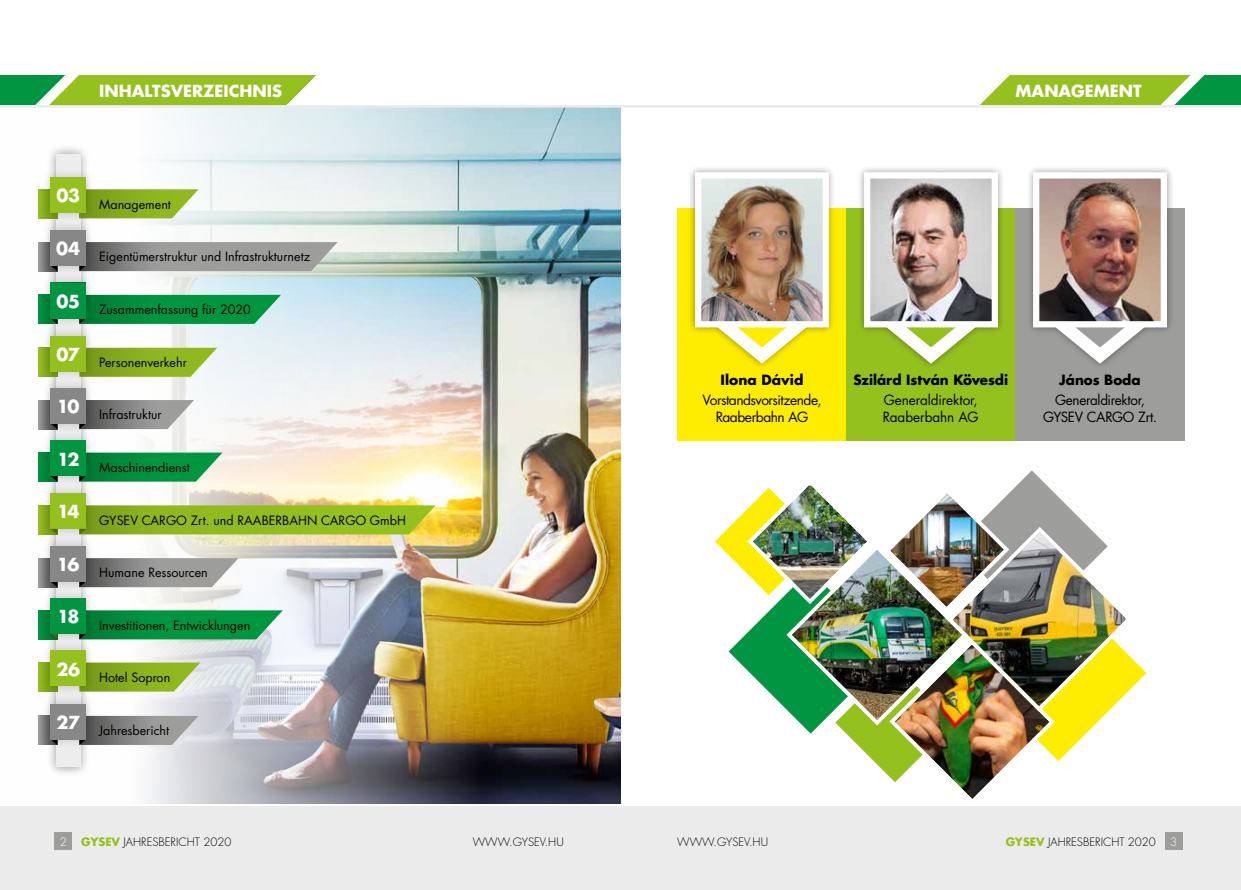
<style>
.page{position:relative;width:1241px;height:890px;background:#fff}
.page>*{position:absolute;margin:0;border:0;box-sizing:border-box;transform-origin:0 0}
.t1{font:700 17.5px "Futura LT Pro";letter-spacing:-.04em;color:#fff}
.t2{font:700 16.25px "Futura LT Pro";color:#fff}
.t3{font:13.75px/16.5px "Futura LT Pro";letter-spacing:-.025em;color:#000;text-align:center}
.t4{font:700 13.75px "Futura LT Pro";letter-spacing:-.005em;color:#000}
.t5{font:13.75px/16.5px "Futura LT Pro";color:#000}
.t6{font:12.5px "Futura LT Pro";color:#000}
.t7{font:300 11.25px "Futura LT Pro";color:#000}
.t8{font:300 11.25px "Futura LT Pro";color:#fff}
.s1{font-weight:700;color:#95c11f}
</style>
<div class="page">
<div style="left:0;top:806px;width:1240px;height:83px;background:#ebebeb"></div>
<img style="left:38px;top:108px;width:582px;height:695px">
<div style="left:55px;top:832px;width:17px;height:18px;background:#9d9d9c"></div>
<div style="left:1164px;top:832px;width:18px;height:18px;background:#9d9d9c"></div>
<div style="left:47px;top:145px;width:43px;height:631px;background:#000;opacity:.4"></div>
<div style="left:56px;top:154px;width:24px;height:613px;background:#ededed"></div>
<div style="left:38px;top:452px;width:19px;height:29px;background:#00933f"></div>
<svg style="left:95px;top:452px;width:127px;height:29px;background:#1d9b51"></svg>
<div style="left:41px;top:431px;width:54px;height:54px;background:#000;opacity:.2"></div>
<div style="left:51px;top:440px;width:35px;height:36px;background:#009641"></div>
<div style="left:38px;top:610px;width:19px;height:29px;background:#00933f"></div>
<svg style="left:95px;top:610px;width:188px;height:29px;background:#13994d"></svg>
<div style="left:41px;top:588px;width:54px;height:55px;background:#000;opacity:.2"></div>
<div style="left:51px;top:598px;width:35px;height:35px;background:#009641"></div>
<svg style="left:980px;top:75px;width:260px;height:30px;background:#83bf3e"></svg>
<hr style="left:0;top:105px;width:1240px;height:3px;background:#ebebeb">
<div style="left:677px;top:208px;width:169px;height:232px;background:#ffed00"></div>
<div style="left:846px;top:208px;width:169px;height:232px;background:#95c11f"></div>
<div style="left:1015px;top:208px;width:168px;height:232px;background:#9d9d9c"></div>
<div style="left:687px;top:165px;width:487px;height:205px;background:#000;opacity:.4"></div>
<svg style="left:687px;top:307px;width:153px;height:63px"></svg>
<svg style="left:852px;top:307px;width:157px;height:63px"></svg>
<svg style="left:1021px;top:307px;width:153px;height:63px"></svg>
<img style="left:702px;top:179px;width:119px;height:141px">
<div style="left:695px;top:172px;width:133px;height:155px;border:6px solid #fff"></div>
<img style="left:870px;top:179px;width:120px;height:141px">
<div style="left:863px;top:172px;width:134px;height:155px;border:6px solid #fff"></div>
<img style="left:1039px;top:179px;width:120px;height:141px">
<div style="left:1032px;top:172px;width:134px;height:155px;border:6px solid #fff"></div>
<img style="left:715px;top:470px;width:431px;height:329px">
<svg style="left:0;top:75px;width:316px;height:30px;background:#86bf38"></svg>
<svg style="left:51px;top:633px;width:6px;height:6px"></svg>
<div style="left:38px;top:189px;width:19px;height:29px;background:#92bd1e"></div>
<svg style="left:95px;top:189px;width:103px;height:29px;background:#95b939"></svg>
<div style="left:41px;top:168px;width:54px;height:54px;background:#000;opacity:.2"></div>
<div style="left:51px;top:177px;width:35px;height:36px;background:#95c11f"></div>
<div style="left:38px;top:348px;width:19px;height:29px;background:#92bd1e"></div>
<svg style="left:95px;top:348px;width:122px;height:29px;background:#94b935"></svg>
<div style="left:41px;top:326px;width:54px;height:54px;background:#000;opacity:.2"></div>
<div style="left:51px;top:336px;width:35px;height:35px;background:#95c11f"></div>
<div style="left:38px;top:662px;width:19px;height:29px;background:#92bd1e"></div>
<svg style="left:95px;top:662px;width:105px;height:29px;background:#95b839"></svg>
<div style="left:41px;top:641px;width:54px;height:54px;background:#000;opacity:.2"></div>
<div style="left:51px;top:650px;width:35px;height:36px;background:#95c11f"></div>
<div style="left:38px;top:242px;width:19px;height:29px;background:#969695"></div>
<svg style="left:95px;top:242px;width:243px;height:29px;background:#989997"></svg>
<div style="left:41px;top:220px;width:54px;height:55px;background:#000;opacity:.2"></div>
<div style="left:51px;top:230px;width:35px;height:35px;background:#878787"></div>
<div style="left:38px;top:400px;width:19px;height:29px;background:#969695"></div>
<svg style="left:95px;top:400px;width:99px;height:29px;background:#969695"></svg>
<div style="left:41px;top:378px;width:54px;height:55px;background:#000;opacity:.2"></div>
<div style="left:51px;top:388px;width:35px;height:35px;background:#878787"></div>
<div style="left:38px;top:558px;width:19px;height:29px;background:#969695"></div>
<svg style="left:95px;top:558px;width:143px;height:29px;background:#999998"></svg>
<div style="left:41px;top:536px;width:54px;height:55px;background:#000;opacity:.2"></div>
<div style="left:51px;top:546px;width:35px;height:35px;background:#878787"></div>
<div style="left:38px;top:715px;width:19px;height:29px;background:#969695"></div>
<svg style="left:95px;top:715px;width:103px;height:29px;background:#969696"></svg>
<div style="left:41px;top:694px;width:54px;height:54px;background:#000;opacity:.2"></div>
<div style="left:51px;top:703px;width:35px;height:36px;background:#878787"></div>
<div style="left:38px;top:505px;width:19px;height:29px;background:#92bd1e"></div>
<div style="left:41px;top:484px;width:54px;height:54px;background:#000;opacity:.2"></div>
<div style="left:51px;top:493px;width:35px;height:35px;background:#95c11f"></div>
<svg style="left:51px;top:528px;width:6px;height:6px"></svg>
<svg style="left:79px;top:505px;width:356px;height:29px;background:#93ba20"></svg>
<div style="left:38px;top:295px;width:19px;height:29px;background:#00933f"></div>
<svg style="left:95px;top:295px;width:186px;height:29px;background:#10984b"></svg>
<div style="left:41px;top:273px;width:54px;height:55px;background:#000;opacity:.2"></div>
<div style="left:51px;top:283px;width:35px;height:35px;background:#009641"></div>
<h2 class="t2" style="left:99px;top:78px;width:184px">INHALTSVERZEICHNIS</h2>
<h1 class="t1" style="left:56px;top:182px;width:25px">03</h1>
<h1 class="t1" style="left:56px;top:235px;width:26px">04</h1>
<h1 class="t1" style="left:56px;top:288px;width:25px">05</h1>
<h1 class="t1" style="left:57px;top:340px;width:25px">07</h1>
<h1 class="t1" style="left:57px;top:392px;width:24px">10</h1>
<h1 class="t1" style="left:57px;top:445px;width:24px">12</h1>
<h1 class="t1" style="left:57px;top:498px;width:24px">14</h1>
<h1 class="t1" style="left:57px;top:551px;width:24px">16</h1>
<h1 class="t1" style="left:57px;top:603px;width:24px">18</h1>
<h1 class="t1" style="left:56px;top:655px;width:25px">26</h1>
<h1 class="t1" style="left:56px;top:708px;width:25px">27</h1>
<p class="t6" style="left:99px;top:196px;width:73px">Management</p>
<p class="t6" style="left:99px;top:248px;width:212px">Eigentümerstruktur und Infrastrukturnetz</p>
<p class="t6" style="left:99px;top:301px;width:153px">Zusammenfassung für 2020</p>
<p class="t6" style="left:99px;top:353px;width:89px">Personenverkehr</p>
<p class="t6" style="left:99px;top:406px;width:64px">Infrastruktur</p>
<p class="t6" style="left:99px;top:458px;width:92px">Maschinendienst</p>
<p class="t6" style="left:99px;top:511px;width:308px">GYSEV CARGO Zrt. und RAABERBAHN CARGO GmbH</p>
<p class="t6" style="left:99px;top:564px;width:110px">Humane Ressourcen</p>
<p class="t6" style="left:99px;top:616px;width:152px">Investitionen, Entwicklungen</p>
<p class="t6" style="left:99px;top:669px;width:72px">Hotel Sopron</p>
<p class="t6" style="left:99px;top:721px;width:71px">Jahresbericht</p>
<h2 class="t2" style="left:1015px;top:78px;width:127px">MANAGEMENT</h2>
<p class="t4" style="left:720px;top:369px;width:84px">Ilona Dávid</p>
<p class="t3" style="left:702px;top:392px;width:121px">Vorstandsvorsitzende,<br>Raaberbahn AG</p>
<p class="t4" style="left:853px;top:369px;width:156px">Szilárd István Kövesdi</p>
<p class="t5" style="left:882px;top:392px;width:97px">Generaldirektor,<br>Raaberbahn AG</p>
<p class="t4" style="left:1059px;top:369px;width:83px">János Boda</p>
<p class="t3" style="left:1042px;top:392px;width:115px">Generaldirektor,<br>GYSEV CARGO Zrt.</p>
<p class="t8" style="left:60px;top:834px;width:8px">2</p>
<p class="t7" style="left:81px;top:834px;width:152px"><span class="s1">GYSEV</span> JAHRESBERICHT 2020</p>
<p class="t7" style="left:473px;top:834px;width:92px">WWW.GYSEV.HU</p>
<p class="t7" style="left:677px;top:834px;width:92px">WWW.GYSEV.HU</p>
<p class="t7" style="left:1005px;top:834px;width:152px"><span class="s1">GYSEV</span> JAHRESBERICHT 2020</p>
<p class="t8" style="left:1169px;top:834px;width:8px">3</p>
</div>
